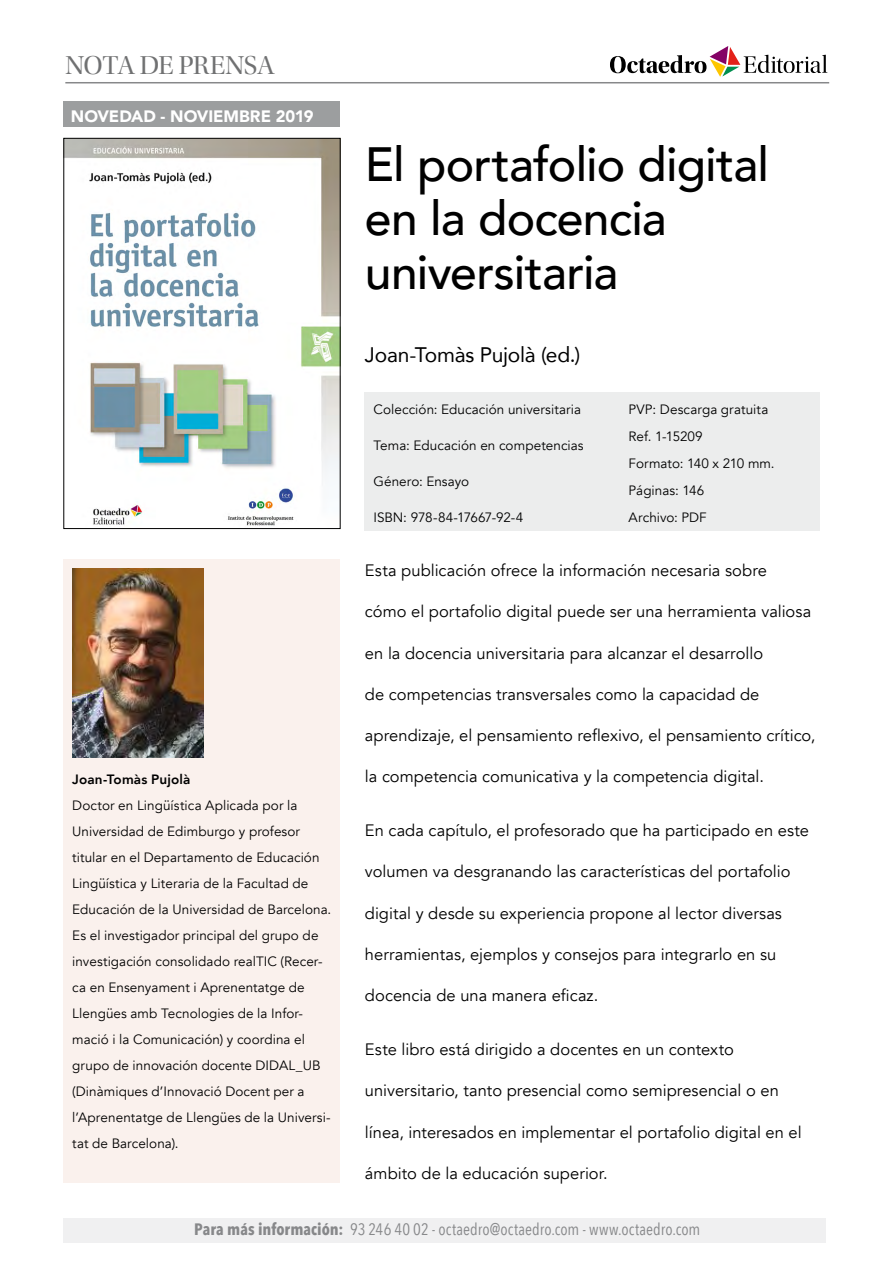
<style>
.page{position:relative;width:893px;height:1263px;background:#fff}
.page>*{position:absolute;margin:0;border:0;box-sizing:border-box;transform-origin:0 0}
.t1{font:500 48px/54px "Avenir";letter-spacing:-.015em;color:#000}
.t2{font:27px "Utopia Std Disp";letter-spacing:-.02em;color:#707172}
.t3{font:21px "Avenir";letter-spacing:-.015em;color:#000}
.t4{font:16.5px "Avenir";color:#000}
.t5{font:16.5px "Avenir Next Condensed";letter-spacing:.005em;color:#87888a}
.t6{font:900 16.5px "Avenir";letter-spacing:-.005em;color:#fff}
.t7{font:13.5px/26.1px "Avenir";letter-spacing:.005em;color:#000}
.t8{font:800 13.5px "Avenir";letter-spacing:.01em;color:#000}
.s1{font-weight:700}
</style>
<div class="page">
<div style="left:64px;top:1218px;width:762px;height:25px;background:#f0f0f1"></div>
<div style="left:365px;top:392px;width:455px;height:139px;background:#eceded"></div>
<img style="left:66px;top:140px;width:272px;height:386px">
<div style="left:64px;top:138px;width:276px;height:391px;border:1px solid #000"></div>
<div style="left:64px;top:102px;width:276px;height:25px;background:#9c9e9f"></div>
<div style="left:64px;top:560px;width:276px;height:623px;background:#faf1ed"></div>
<img style="left:72px;top:568px;width:131px;height:190px">
<svg style="left:610px;top:46px;width:217px;height:31px"></svg>
<hr style="left:65px;top:82px;width:764px;height:1px;background:#87888a">
<h2 class="t2" style="left:65px;top:51px;width:211px">NOTA DE PRENSA</h2>
<p class="t6" style="left:71px;top:102px;width:244px">NOVEDAD - NOVIEMBRE 2019</p>
<p class="t8" style="left:72px;top:769px;width:120px">Joan-Tomàs Pujolà</p>
<p class="t7" style="left:72px;top:792px;width:261px">Doctor en Lingüística Aplicada por la Universidad de Edimburgo y profesor titular en el Departamento de Educación Lingüística y Literaria de la Facultad de Educación de la Universidad de Barcelona.<br>Es el investigador principal del grupo de investigación consolidado realTIC (Recer&shy;ca en Ensenyament i Aprenentatge de Llengües amb Tecnologies de la Infor&shy;mació i la Comunicación) y coordina el grupo de innovación docente DIDAL_UB (Dinàmiques d’Innovació Docent per a l’Aprenentatge de Llengües de la Universi&shy;tat de Barcelona).</p>
<h1 class="t1" style="left:365px;top:135px;width:406px">El portafolio digital en la docencia universitaria</h1>
<p class="t3" style="left:365px;top:338px;width:217px">Joan-Tomàs Pujolà (ed.)</p>
<p class="t7" style="left:373px;top:396px;width:209px">Colección: Educación universitaria</p>
<p class="t7" style="left:373px;top:433px;width:212px">Tema: Educación en competencias</p>
<p class="t7" style="left:373px;top:469px;width:97px">Género: Ensayo</p>
<p class="t7" style="left:373px;top:505px;width:151px">ISBN: 978-84-17667-92-4</p>
<p class="t7" style="left:629px;top:396px;width:148px;line-height:27px">PVP: Descarga gratuita<br>Ref. 1-15209<br>Formato: 140 x 210 mm.<br>Páginas: 146<br>Archivo: PDF</p>
<p class="t4" style="left:365px;top:561px;width:404px">Esta publicación ofrece la información necesaria sobre</p>
<p class="t4" style="left:365px;top:602px;width:448px">cómo el portafolio digital puede ser una herramienta valiosa</p>
<p class="t4" style="left:365px;top:643px;width:400px">en la docencia universitaria para alcanzar el desarrollo</p>
<p class="t4" style="left:365px;top:684px;width:396px">de competencias transversales como la capacidad de</p>
<p class="t4" style="left:365px;top:725px;width:452px">aprendizaje, el pensamiento reflexivo, el pensamiento crítico,</p>
<p class="t4" style="left:365px;top:767px;width:400px">la competencia comunicativa y la competencia digital.</p>
<p class="t4" style="left:365px;top:821px;width:445px">En cada capítulo, el profesorado que ha participado en este</p>
<p class="t4" style="left:365px;top:862px;width:427px">volumen va desgranando las características del portafolio</p>
<p class="t4" style="left:365px;top:903px;width:418px">digital y desde su experiencia propone al lector diversas</p>
<p class="t4" style="left:365px;top:944px;width:413px">herramientas, ejemplos y consejos para integrarlo en su</p>
<p class="t4" style="left:365px;top:985px;width:235px">docencia de una manera eficaz.</p>
<p class="t4" style="left:365px;top:1039px;width:370px">Este libro está dirigido a docentes en un contexto</p>
<p class="t4" style="left:365px;top:1081px;width:415px">universitario, tanto presencial como semipresencial o en</p>
<p class="t4" style="left:365px;top:1122px;width:438px">línea, interesados en implementar el portafolio digital en el</p>
<p class="t4" style="left:365px;top:1163px;width:244px">ámbito de la educación superior.</p>
<p class="t5" style="left:194px;top:1214px;width:508px"><span class="s1">Para más información:</span> 93 246 40 02 - octaedro@octaedro.com - www.octaedro.com</p>
</div>
